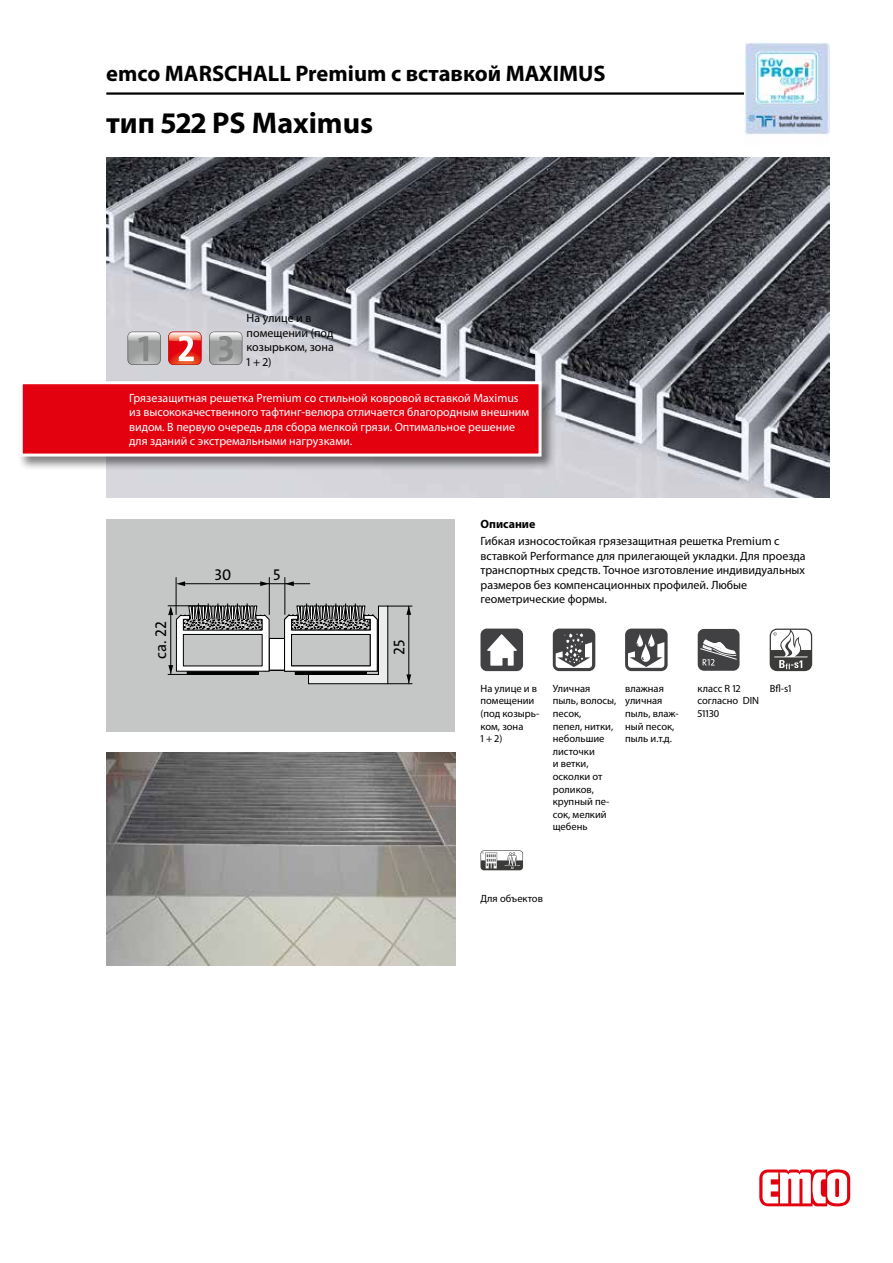
<style>
.page{position:relative;width:893px;height:1263px;background:#fff}
.page>*{position:absolute;margin:0;border:0;box-sizing:border-box;transform-origin:0 0}
.t1{font:700 30px "Myriad Pro";color:#000}
.t2{font:700 22.5px "Myriad Pro";color:#000}
.t3{font:15.6px "The Sans Os F";color:#000}
.t4{font:12px/14.4px "Myriad Pro";color:#000}
.t5{font:12px/14.4px "Myriad Pro";color:#fff}
.t6{font:700 12px "Myriad Pro";color:#000}
.t7{font:10.5px/12.6px "Myriad Pro";color:#000}
</style>
<div class="page">
<img style="left:106px;top:157px;width:723px;height:340px">
<hr style="left:106px;top:92px;width:723px;height:3px;background:#000">
<svg style="left:759px;top:1169px;width:91px;height:37px"></svg>
<img style="left:744px;top:43px;width:85px;height:92px">
<div style="left:18px;top:379px;width:538px;height:92px;background:#000;opacity:.5"></div>
<div style="left:21px;top:383px;width:519px;height:72px;background:#e3000f"></div>
<div style="left:20px;top:381px;width:522px;height:76px;border:3px solid #fff"></div>
<svg style="left:168px;top:332px;width:33px;height:33px"></svg>
<svg style="left:209px;top:332px;width:33px;height:33px"></svg>
<svg style="left:128px;top:332px;width:33px;height:33px"></svg>
<div style="left:106px;top:519px;width:349px;height:212px;background:#c5c6c6"></div>
<hr style="left:185px;top:583px;width:84px;height:1px;background:#000">
<svg style="left:260px;top:581px;width:9px;height:5px"></svg>
<svg style="left:177px;top:581px;width:8px;height:5px"></svg>
<svg style="left:285px;top:581px;width:9px;height:5px"></svg>
<hr style="left:176px;top:577px;width:1px;height:37px;background:#000">
<hr style="left:284px;top:577px;width:1px;height:37px;background:#000">
<hr style="left:269px;top:577px;width:1px;height:37px;background:#000">
<hr style="left:269px;top:583px;width:41px;height:1px;background:#000">
<svg style="left:168px;top:603px;width:244px;height:81px"></svg>
<img style="left:106px;top:753px;width:349px;height:212px">
<div style="left:480px;top:629px;width:43px;height:42px;background:#414042;border-radius:6px"></div>
<svg style="left:487px;top:634px;width:30px;height:32px"></svg>
<div style="left:553px;top:629px;width:42px;height:42px;background:#414042;border-radius:6px"></div>
<svg style="left:556px;top:633px;width:36px;height:35px"></svg>
<div style="left:625px;top:629px;width:43px;height:42px;background:#414042;border-radius:6px"></div>
<svg style="left:628px;top:634px;width:36px;height:34px"></svg>
<div style="left:698px;top:629px;width:41px;height:42px;background:#414042;border-radius:6px"></div>
<svg style="left:700px;top:639px;width:37px;height:26px"></svg>
<svg style="left:770px;top:629px;width:42px;height:42px"></svg>
<svg style="left:480px;top:850px;width:43px;height:20px"></svg>
<h2 class="t2" style="left:106px;top:59px;width:501px">emco MARSCHALL Premium с вставкой MAXIMUS</h2>
<h1 class="t1" style="left:106px;top:103px;width:268px">тип 522 PS Maximus</h1>
<p class="t4" style="left:247px;top:311px;width:89px">На улице и в помещении (под козырьком, зона<br>1 + 2)</p>
<p class="t5" style="left:129px;top:390px;width:402px">Грязезащитная решетка Premium со стильной ковровой вставкой Maximus из высококачественного тафтинг-велюра отличается благородным внешним видом. В первую очередь для сбора мелкой грязи. Оптимальное решение для зданий с экстремальными нагрузками.</p>
<h3 class="t3" style="left:151px;top:659px;width:39px;rotate:-90deg">ca. 22</h3>
<h3 class="t3" style="left:215px;top:564px;width:18px">30</h3>
<h3 class="t3" style="left:273px;top:564px;width:9px">5</h3>
<h3 class="t3" style="left:389px;top:655px;width:17px;rotate:-90deg">25</h3>
<p class="t6" style="left:480px;top:516px;width:56px">Описание</p>
<p class="t4" style="left:480px;top:534px;width:327px">Гибкая износостойкая грязезащитная решетка Premium с вставкой Performance для прилегающей укладки. Для проезда транспортных средств. Точное изготовление индивидуальных размеров без компенсационных профилей. Любые геометрические формы.</p>
<p class="t7" style="left:480px;top:682px;width:60px">На улице и в помещении (под козырь&shy;ком, зона<br>1 + 2)</p>
<p class="t7" style="left:553px;top:682px;width:65px">Уличная пыль, волосы, песок,<br>пепел, нитки, небольшие листочки<br>и ветки, осколки от роликов, крупный пе&shy;сок, мелкий щебень</p>
<p class="t7" style="left:625px;top:682px;width:55px">влажная уличная пыль, влаж&shy;ный песок, пыль и.т.д.</p>
<p class="t7" style="left:697px;top:682px;width:63px">класс R 12 согласно DIN<br>51130</p>
<p class="t7" style="left:770px;top:682px;width:23px">Bfl-s1</p>
<p class="t7" style="left:480px;top:892px;width:64px">Для объектов</p>
</div>
